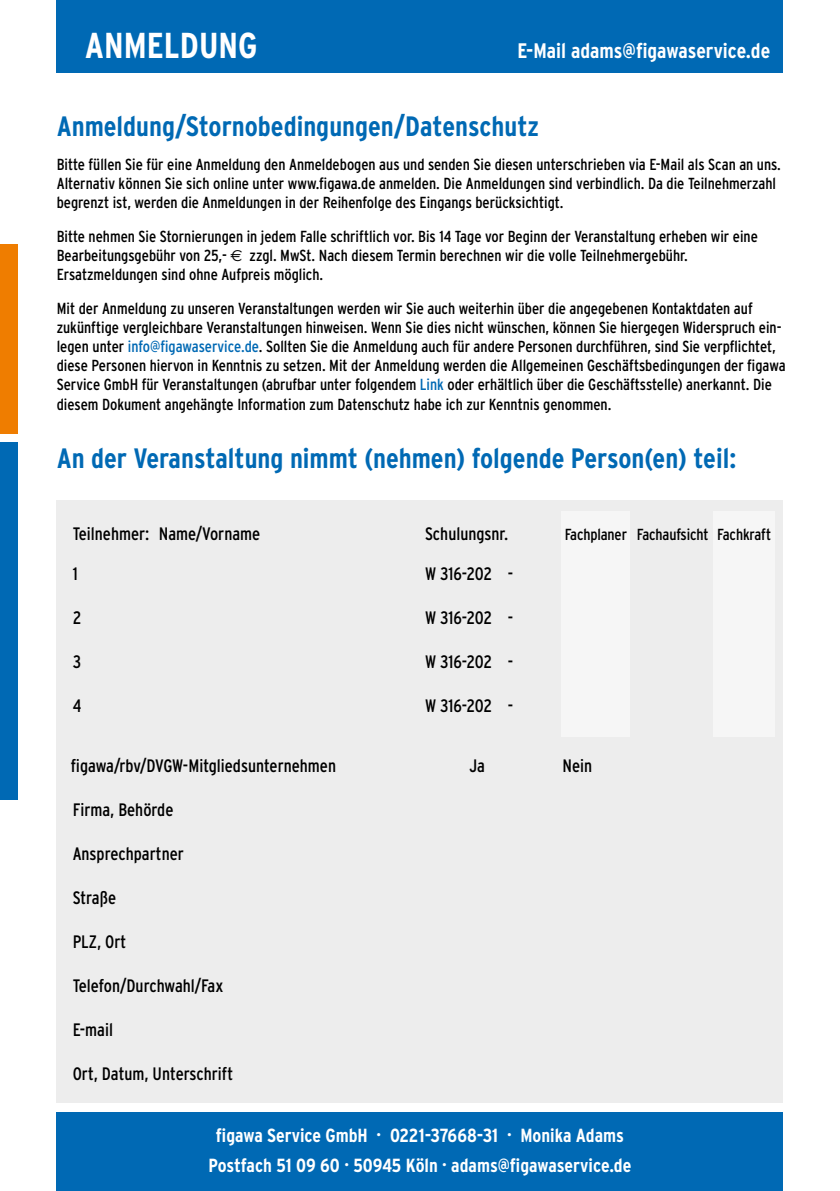
<style>
.page{position:relative;width:840px;height:1191px;background:#fff}
.page>*{position:absolute;margin:0;border:0;box-sizing:border-box;transform-origin:0 0}
.t1{font:700 condensed 36px "Interstate";color:#fff}
.t2{font:700 condensed 28px "Interstate";color:#0069b4}
.t3{font:700 condensed 21px "Interstate";color:#fff}
.t4{font:700 condensed 19px/30px "Interstate";color:#fff;text-align:center}
.t5{font:condensed 18px "Interstate";color:#000}
.t6{font:condensed 16px/19.2px "Interstate";color:#000}
.s1{font-family:"Euro Sans";font-stretch:normal}
.s2{color:#0069b4}
</style>
<div class="page">
<div style="left:57px;top:500px;width:725px;height:603px;background:#ededed"></div>
<div style="left:713px;top:511px;width:61px;height:226px;background:#f6f6f6"></div>
<div style="left:561px;top:511px;width:68px;height:226px;background:#f6f6f6"></div>
<div style="left:57px;top:0;width:725px;height:72px;background:#0069b4"></div>
<div style="left:57px;top:1112px;width:725px;height:79px;background:#0069b4"></div>
<div style="left:0;top:244px;width:17px;height:189px;background:#ef7d00"></div>
<div style="left:0;top:442px;width:17px;height:358px;background:#0069b4"></div>
<h1 class="t1" style="left:85px;top:25px;width:174px">ANMELDUNG</h1>
<h3 class="t3" style="left:517px;top:39px;width:254px">E-Mail adams@figawaservice.de</h3>
<h2 class="t2" style="left:57px;top:110px;width:483px">Anmeldung/Stornobedingungen/Datenschutz</h2>
<p class="t6" style="left:57px;top:154px;width:725px">Bitte füllen Sie für eine Anmeldung den Anmeldebogen aus und senden Sie diesen unterschrieben via E-Mail als Scan an uns.<br>Alternativ können Sie sich online unter www.figawa.de anmelden. Die Anmeldungen sind verbindlich. Da die Teilnehmerzahl begrenzt ist, werden die Anmeldungen in der Reihenfolge des Eingangs berücksichtigt.</p>
<p class="t6" style="left:57px;top:226px;width:702px">Bitte nehmen Sie Stornierungen in jedem Falle schriftlich vor. Bis 14 Tage vor Beginn der Veranstaltung erheben wir eine<br>Bearbeitungsgebühr von 25,- <span class="s1">m</span> zzgl. MwSt. Nach diesem Termin berechnen wir die volle Teilnehmergebühr.<br>Ersatzmeldungen sind ohne Aufpreis möglich.</p>
<p class="t6" style="left:57px;top:298px;width:730px">Mit der Anmeldung zu unseren Veranstaltungen werden wir Sie auch weiterhin über die angegebenen Kontaktdaten auf zukünftige vergleichbare Veranstaltungen hinweisen. Wenn Sie dies nicht wünschen, können Sie hiergegen Widerspruch ein&shy;legen unter <span class="s2">info@figawaservice.de</span>. Sollten Sie die Anmeldung auch für andere Personen durchführen, sind Sie verpflichtet, diese Personen hiervon in Kenntnis zu setzen. Mit der Anmeldung werden die Allgemeinen Geschäftsbedingungen der figawa Service GmbH für Veranstaltungen (abrufbar unter folgendem <span class="s2">Link</span> oder erhältlich über die Geschäftsstelle) anerkannt. Die diesem Dokument angehängte Information zum Datenschutz habe ich zur Kenntnis genommen.</p>
<h2 class="t2" style="left:57px;top:443px;width:680px">An der Veranstaltung nimmt (nehmen) folgende Person(en) teil:</h2>
<p class="t5" style="left:73px;top:524px;width:189px">Teilnehmer: Name/Vorname</p>
<p class="t5" style="left:425px;top:524px;width:85px">Schulungsnr.</p>
<p class="t6" style="left:564px;top:524px;width:208px">Fachplaner Fachaufsicht Fachkraft</p>
<p class="t5" style="left:73px;top:564px;width:6px">1</p>
<p class="t5" style="left:425px;top:564px;width:90px">W 316-202 -</p>
<p class="t5" style="left:73px;top:608px;width:10px">2</p>
<p class="t5" style="left:425px;top:608px;width:90px">W 316-202 -</p>
<p class="t5" style="left:73px;top:652px;width:10px">3</p>
<p class="t5" style="left:425px;top:652px;width:90px">W 316-202 -</p>
<p class="t5" style="left:73px;top:696px;width:10px">4</p>
<p class="t5" style="left:425px;top:696px;width:90px">W 316-202 -</p>
<p class="t5" style="left:71px;top:756px;width:266px">figawa/rbv/DVGW-Mitgliedsunternehmen</p>
<p class="t5" style="left:469px;top:756px;width:17px">Ja</p>
<p class="t5" style="left:562px;top:756px;width:31px">Nein</p>
<p class="t5" style="left:73px;top:799px;width:102px">Firma, Behörde</p>
<p class="t5" style="left:73px;top:843px;width:113px">Ansprechpartner</p>
<p class="t5" style="left:73px;top:887px;width:45px">Straße</p>
<p class="t5" style="left:73px;top:931px;width:55px">PLZ, Ort</p>
<p class="t5" style="left:73px;top:975px;width:152px">Telefon/Durchwahl/Fax</p>
<p class="t5" style="left:73px;top:1019px;width:42px">E-mail</p>
<p class="t5" style="left:73px;top:1063px;width:162px">Ort, Datum, Unterschrift</p>
<p class="t4" style="left:208px;top:1120px;width:424px">figawa Service GmbH . 0221-37668-31 . Monika Adams<br>Postfach 51 09 60 . 50945 Köln . adams@figawaservice.de</p>
</div>
